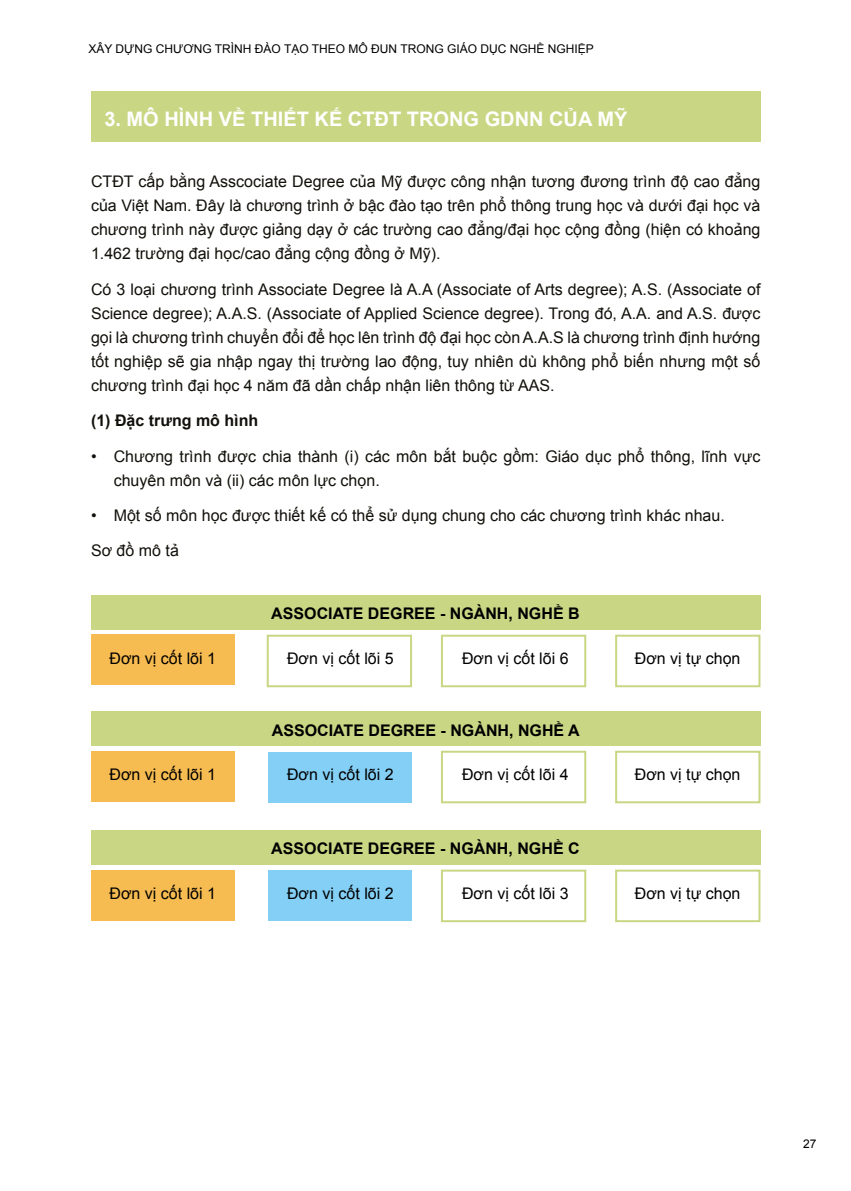
<style>
.page{position:relative;width:851px;height:1191px;background:#fff}
.page>*{position:absolute;margin:0;border:0;box-sizing:border-box;transform-origin:0 0}
.t1{font:700 20px "Arial";color:#fff}
.t2{font:16px/24px "Arial";color:#12100a;text-align:justify}
.t3{font:16px "Arial";color:#000}
.t4{font:700 16px "Arial";color:#000}
.t5{font:700 16px "Arial";color:#12100a}
.t6{font:12px "Arial";color:#000}
</style>
<div class="page">
<div style="left:91px;top:91px;width:669px;height:51px;background:#c9d784"></div>
<div style="left:91px;top:634px;width:144px;height:51px;background:#f7bc51"></div>
<div style="left:91px;top:750px;width:144px;height:51px;background:#f7bc51"></div>
<div style="left:91px;top:870px;width:144px;height:51px;background:#f7bc51"></div>
<div style="left:91px;top:595px;width:669px;height:35px;background:#c9d784"></div>
<div style="left:269px;top:870px;width:143px;height:51px;background:#83cff5"></div>
<div style="left:269px;top:751px;width:143px;height:51px;background:#83cff5"></div>
<div style="left:91px;top:711px;width:669px;height:35px;background:#c9d784"></div>
<div style="left:91px;top:830px;width:669px;height:34px;background:#c9d784"></div>
<div style="left:441px;top:869px;width:145px;height:53px;border:2px solid #c9d784"></div>
<div style="left:441px;top:750px;width:145px;height:53px;border:2px solid #c9d784"></div>
<div style="left:441px;top:634px;width:145px;height:53px;border:2px solid #c9d784"></div>
<div style="left:267px;top:634px;width:145px;height:53px;border:2px solid #c9d784"></div>
<div style="left:615px;top:869px;width:145px;height:53px;border:2px solid #c9d784"></div>
<div style="left:615px;top:750px;width:145px;height:53px;border:2px solid #c9d784"></div>
<div style="left:615px;top:634px;width:145px;height:53px;border:2px solid #c9d784"></div>
<p class="t6" style="left:88px;top:41px;width:507px">XÂY DỰNG CHƯƠNG TRÌNH ĐÀO TẠO THEO MÔ ĐUN TRONG GIÁO DỤC NGHỀ NGHIỆP</p>
<p class="t1" style="left:104px;top:106px;width:524px">3. MÔ HÌNH VỀ THIẾT KẾ CTĐT TRONG GDNN CỦA MỸ</p>
<p class="t2" style="left:91px;top:170px;width:670px">CTĐT cấp bằng Asscociate Degree của Mỹ được công nhận tương đương trình độ cao đẳng của Việt Nam. Đây là chương trình ở bậc đào tạo trên phổ thông trung học và dưới đại học và chương trình này được giảng dạy ở các trường cao đẳng/đại học cộng đồng (hiện có khoảng 1.462 trường đại học/cao đẳng cộng đồng ở Mỹ).</p>
<p class="t2" style="left:91px;top:277px;width:670px">Có 3 loại chương trình Associate Degree là A.A (Associate of Arts degree); A.S. (Associate of Science degree); A.A.S. (Associate of Applied Science degree). Trong đó, A.A. and A.S. được gọi là chương trình chuyển đổi để học lên trình độ đại học còn A.A.S là chương trình định hướng tốt nghiệp sẽ gia nhập ngay thị trường lao động, tuy nhiên dù không phổ biến nhưng một số chương trình đại học 4 năm đã dần chấp nhận liên thông từ AAS.</p>
<p class="t5" style="left:91px;top:410px;width:169px">(1) Đặc trưng mô hình</p>
<p class="t2" style="left:114px;top:444px;width:648px;text-indent:-23px">• Chương trình được chia thành (i) các môn bắt buộc gồm: Giáo dục phổ thông, lĩnh vực chuyên môn và (ii) các môn lực chọn.</p>
<p class="t2" style="left:91px;top:503px;width:635px">• Một số môn học được thiết kế có thể sử dụng chung cho các chương trình khác nhau.</p>
<p class="t2" style="left:91px;top:539px;width:89px">Sơ đồ mô tả</p>
<p class="t4" style="left:271px;top:602px;width:310px">ASSOCIATE DEGREE - NGÀNH, NGHỀ B</p>
<p class="t3" style="left:109px;top:648px;width:108px">Đơn vị cốt lõi 1</p>
<p class="t3" style="left:287px;top:648px;width:108px">Đơn vị cốt lõi 5</p>
<p class="t3" style="left:462px;top:648px;width:108px">Đơn vị cốt lõi 6</p>
<p class="t3" style="left:634px;top:648px;width:107px">Đơn vị tự chọn</p>
<p class="t4" style="left:272px;top:720px;width:309px">ASSOCIATE DEGREE - NGÀNH, NGHỀ A</p>
<p class="t3" style="left:109px;top:764px;width:108px">Đơn vị cốt lõi 1</p>
<p class="t3" style="left:287px;top:764px;width:108px">Đơn vị cốt lõi 2</p>
<p class="t3" style="left:462px;top:764px;width:108px">Đơn vị cốt lõi 4</p>
<p class="t3" style="left:634px;top:764px;width:107px">Đơn vị tự chọn</p>
<p class="t4" style="left:271px;top:838px;width:310px">ASSOCIATE DEGREE - NGÀNH, NGHỀ C</p>
<p class="t3" style="left:109px;top:882px;width:108px">Đơn vị cốt lõi 1</p>
<p class="t3" style="left:287px;top:882px;width:108px">Đơn vị cốt lõi 2</p>
<p class="t3" style="left:462px;top:882px;width:108px">Đơn vị cốt lõi 3</p>
<p class="t3" style="left:634px;top:882px;width:107px">Đơn vị tự chọn</p>
<p class="t6" style="left:802px;top:1135px;width:15px">27</p>
</div>
